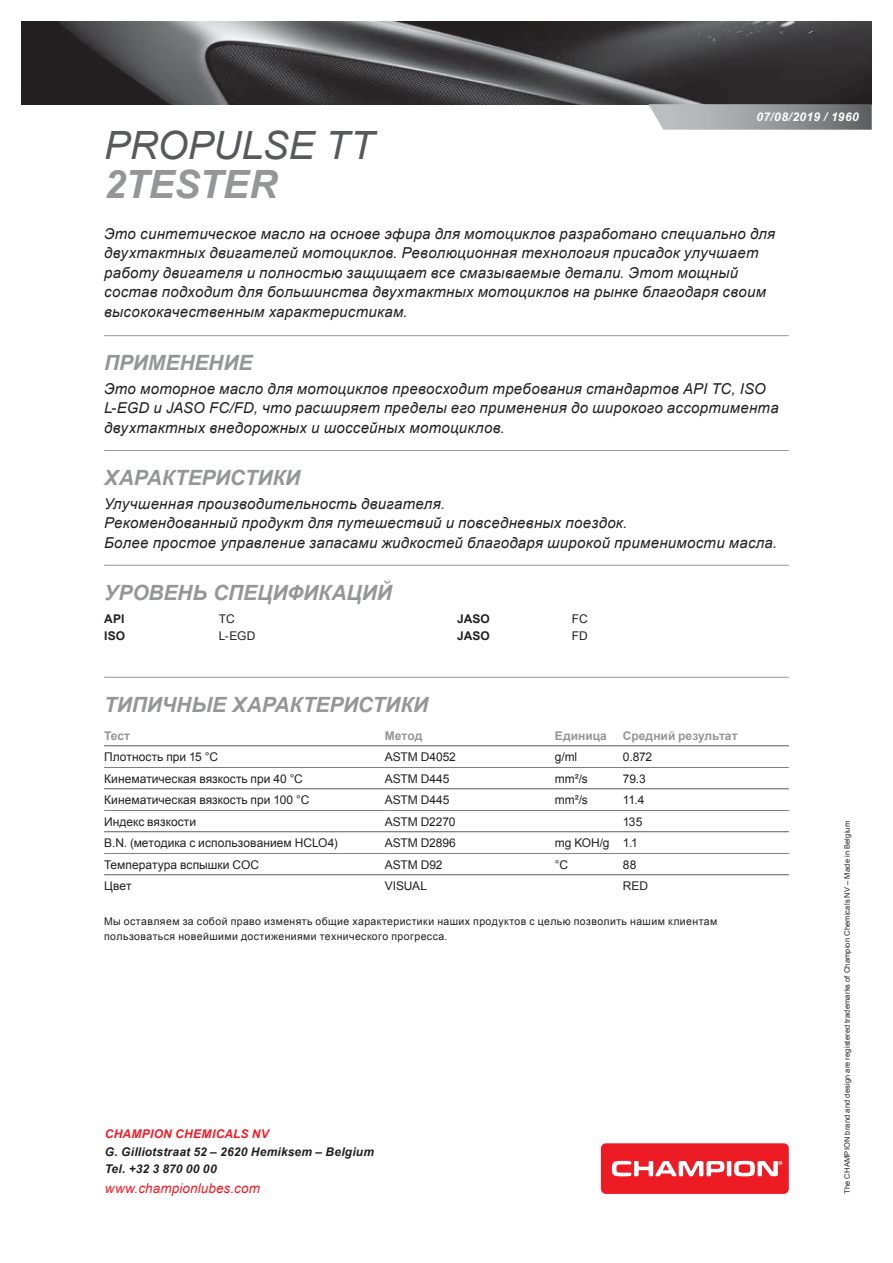
<style>
.page{position:relative;width:893px;height:1263px;background:#fff}
.page>*{position:absolute;margin:0;border:0;box-sizing:border-box;transform-origin:0 0}
.Product_Name{font:italic 39px "Arial";letter-spacing:-.005em;color:#58595b}
.Product_Name1{font:italic 700 39px "Arial";letter-spacing:-.01em;color:#949698}
.Titles{font:italic 700 21px "Arial";letter-spacing:-.005em;color:#949698}
.Product_description{font:italic 15px/19.5px "Arial";letter-spacing:.02em;color:#231f20}
.Body_App{font:italic 15px/19.5px "Arial";letter-spacing:.02em;color:#231f20}
.Body_Features{font:italic 15px/19.5px "Arial";letter-spacing:.02em;color:#231f20}
.t1{font:italic 13.5px "Arial";letter-spacing:.01em;color:#ed1c24}
.Characs__n{font:12px "Arial";color:#231f20}
.t2{font:italic 700 12px/16.2px "Arial";letter-spacing:.015em;color:#231f20}
.Characs_Title__n{font:700 12px "Arial";color:#949698}
.t3{font:italic 700 12px "Arial";letter-spacing:.025em;color:#ed1c24}
.Date{font:italic 700 12px "Arial";letter-spacing:.04em;color:#fff}
.Boby_Specifications{font:700 12px "Arial";letter-spacing:.005em;color:#231f20}
.Body_Specifications{font:12px "Arial";letter-spacing:-.005em;color:#231f20}
.Body_Characs__n{font:10.5px/15px "Arial";letter-spacing:.04em;color:#231f20}
.t4{font:7.5px "Arial";letter-spacing:.02em;color:#231f20}
</style>
<div class="page">
<img style="left:21px;top:21px;width:851px;height:83px">
<svg style="left:648px;top:104px;width:224px;height:26px;background:#9a9c9e"></svg>
<div style="left:601px;top:1143px;width:188px;height:51px;background:#ed1c24;border-radius:5px"></div>
<svg style="left:612px;top:1161px;width:112px;height:15px"></svg>
<hr style="left:727px;top:1161px;width:4px;height:15px;background:#fff">
<svg style="left:734px;top:1161px;width:48px;height:15px"></svg>
<hr style="left:104px;top:335px;width:685px;height:1px;background:#949698">
<hr style="left:104px;top:450px;width:685px;height:1px;background:#949698">
<hr style="left:104px;top:565px;width:685px;height:1px;background:#949698">
<hr style="left:104px;top:677px;width:685px;height:1px;background:#949698">
<hr style="left:104px;top:746px;width:281px;height:1px;background:#58595b">
<hr style="left:385px;top:746px;width:170px;height:1px;background:#58595b">
<hr style="left:555px;top:746px;width:68px;height:1px;background:#58595b">
<hr style="left:623px;top:746px;width:166px;height:1px;background:#58595b">
<hr style="left:104px;top:767px;width:281px;height:1px;background:#58595b">
<hr style="left:385px;top:767px;width:170px;height:1px;background:#58595b">
<hr style="left:555px;top:767px;width:68px;height:1px;background:#58595b">
<hr style="left:623px;top:767px;width:166px;height:1px;background:#58595b">
<hr style="left:104px;top:789px;width:281px;height:1px;background:#58595b">
<hr style="left:385px;top:789px;width:170px;height:1px;background:#58595b">
<hr style="left:555px;top:789px;width:68px;height:1px;background:#58595b">
<hr style="left:623px;top:789px;width:166px;height:1px;background:#58595b">
<hr style="left:104px;top:810px;width:281px;height:1px;background:#58595b">
<hr style="left:385px;top:810px;width:170px;height:1px;background:#58595b">
<hr style="left:555px;top:810px;width:68px;height:1px;background:#58595b">
<hr style="left:623px;top:810px;width:166px;height:1px;background:#58595b">
<hr style="left:104px;top:832px;width:281px;height:1px;background:#58595b">
<hr style="left:385px;top:832px;width:170px;height:1px;background:#58595b">
<hr style="left:555px;top:832px;width:68px;height:1px;background:#58595b">
<hr style="left:623px;top:832px;width:166px;height:1px;background:#58595b">
<hr style="left:104px;top:853px;width:281px;height:1px;background:#58595b">
<hr style="left:385px;top:853px;width:170px;height:1px;background:#58595b">
<hr style="left:555px;top:853px;width:68px;height:1px;background:#58595b">
<hr style="left:623px;top:853px;width:166px;height:1px;background:#58595b">
<hr style="left:104px;top:875px;width:281px;height:1px;background:#58595b">
<hr style="left:385px;top:875px;width:170px;height:1px;background:#58595b">
<hr style="left:555px;top:875px;width:68px;height:1px;background:#58595b">
<hr style="left:623px;top:875px;width:166px;height:1px;background:#58595b">
<p class="Date" style="left:757px;top:109px;width:104px">07/08/2019 / 1960</p>
<p class="Product_Name" style="left:104px;top:120px;width:271px">PROPULSE TT</p>
<p class="Product_Name1" style="left:104px;top:158px;width:175px">2TESTER</p>
<p class="Product_description" style="left:104px;top:224px;width:673px">Это синтетическое масло на основе эфира для мотоциклов разработано специально для двухтактных двигателей мотоциклов. Революционная технология присадок улучшает работу двигателя и полностью защищает все смазываемые детали. Этот мощный состав подходит для большинства двухтактных мотоциклов на рынке благодаря своим высококачественным характеристикам.</p>
<p class="Titles" style="left:104px;top:349px;width:150px">ПРИМЕНЕНИЕ</p>
<p class="Body_App" style="left:104px;top:379px;width:676px">Это моторное масло для мотоциклов превосходит требования стандартов API TC, ISO<br>L-EGD и JASO FC/FD, что расширяет пределы его применения до широкого ассортимента двухтактных внедорожных и шоссейных мотоциклов.</p>
<p class="Titles" style="left:104px;top:463px;width:198px">ХАРАКТЕРИСТИКИ</p>
<p class="Body_Features" style="left:104px;top:494px;width:674px">Улучшенная производительность двигателя.<br>Рекомендованный продукт для путешествий и повседневных поездок.<br>Более простое управление запасами жидкостей благодаря широкой применимости масла.</p>
<p class="Titles" style="left:104px;top:578px;width:289px">УРОВЕНЬ СПЕЦИФИКАЦИЙ</p>
<p class="Boby_Specifications" style="left:104px;top:611px;width:22px">API</p>
<p class="Body_Specifications" style="left:219px;top:611px;width:17px">TC</p>
<p class="Boby_Specifications" style="left:104px;top:628px;width:23px">ISO</p>
<p class="Body_Specifications" style="left:219px;top:628px;width:38px">L-EGD</p>
<p class="Boby_Specifications" style="left:457px;top:611px;width:34px">JASO</p>
<p class="Body_Specifications" style="left:572px;top:611px;width:17px">FC</p>
<p class="Boby_Specifications" style="left:457px;top:628px;width:34px">JASO</p>
<p class="Body_Specifications" style="left:572px;top:628px;width:18px">FD</p>
<p class="Titles" style="left:104px;top:690px;width:326px">ТИПИЧНЫЕ ХАРАКТЕРИСТИКИ</p>
<p class="Characs_Title__n" style="left:104px;top:727px;width:27px">Тест</p>
<p class="Characs_Title__n" style="left:385px;top:727px;width:39px">Метод</p>
<p class="Characs_Title__n" style="left:555px;top:727px;width:54px">Единица</p>
<p class="Characs_Title__n" style="left:623px;top:727px;width:116px">Средний результат</p>
<p class="Characs__n" style="left:104px;top:749px;width:115px">Плотность при 15 °C</p>
<p class="Characs__n" style="left:385px;top:749px;width:73px">ASTM D4052</p>
<p class="Characs__n" style="left:555px;top:749px;width:24px">g/ml</p>
<p class="Characs__n" style="left:623px;top:749px;width:31px">0.872</p>
<p class="Characs__n" style="left:104px;top:770px;width:200px">Кинематическая вязкость при 40 °C</p>
<p class="Characs__n" style="left:385px;top:770px;width:66px">ASTM D445</p>
<p class="Characs__n" style="left:555px;top:770px;width:34px">mm²/s</p>
<p class="Characs__n" style="left:623px;top:770px;width:24px">79.3</p>
<p class="Characs__n" style="left:104px;top:792px;width:207px">Кинематическая вязкость при 100 °C</p>
<p class="Characs__n" style="left:385px;top:792px;width:66px">ASTM D445</p>
<p class="Characs__n" style="left:555px;top:792px;width:34px">mm²/s</p>
<p class="Characs__n" style="left:623px;top:792px;width:23px">11.4</p>
<p class="Characs__n" style="left:104px;top:813px;width:94px">Индекс вязкости</p>
<p class="Characs__n" style="left:385px;top:813px;width:72px">ASTM D2270</p>
<p class="Characs__n" style="left:623px;top:813px;width:21px">135</p>
<p class="Characs__n" style="left:104px;top:835px;width:235px">B.N. (методика с использованием HCLO4)</p>
<p class="Characs__n" style="left:385px;top:835px;width:73px">ASTM D2896</p>
<p class="Characs__n" style="left:555px;top:835px;width:56px">mg KOH/g</p>
<p class="Characs__n" style="left:623px;top:835px;width:16px">1.1</p>
<p class="Characs__n" style="left:104px;top:856px;width:156px">Температура вспышки COC</p>
<p class="Characs__n" style="left:385px;top:856px;width:59px">ASTM D92</p>
<p class="Characs__n" style="left:555px;top:856px;width:15px">°C</p>
<p class="Characs__n" style="left:623px;top:856px;width:15px">88</p>
<p class="Characs__n" style="left:104px;top:878px;width:29px">Цвет</p>
<p class="Characs__n" style="left:385px;top:878px;width:44px">VISUAL</p>
<p class="Characs__n" style="left:623px;top:878px;width:27px">RED</p>
<p class="Body_Characs__n" style="left:104px;top:914px;width:615px">Мы оставляем за собой право изменять общие характеристики наших продуктов с целью позволить нашим клиентам пользоваться новейшими достижениями технического прогресса.</p>
<p class="t3" style="left:105px;top:1125px;width:165px">CHAMPION CHEMICALS NV</p>
<p class="t2" style="left:105px;top:1144px;width:271px">G. Gilliotstraat 52 – 2620 Hemiksem – Belgium<br>Tel. +32 3 870 00 00</p>
<p class="t1" style="left:105px;top:1179px;width:157px">www.championlubes.com</p>
<p class="t4" style="left:842px;top:1194px;width:374px;rotate:-90deg">The CHAMPION brand and design are registered trademarks of Champion Chemicals NV – Made in Belgium</p>
</div>
